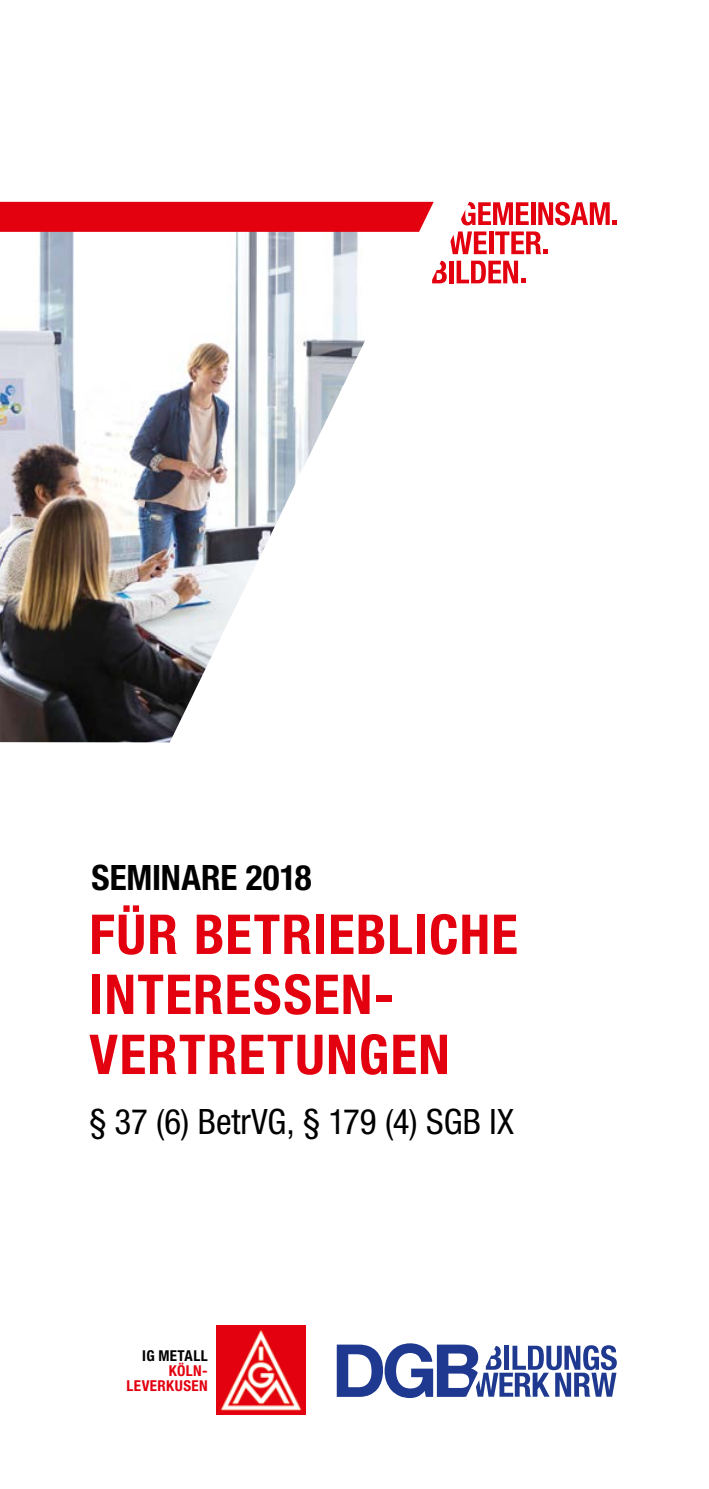
<style>
.page{position:relative;width:709px;height:1489px;background:#fff}
.page>*{position:absolute;margin:0;border:0;box-sizing:border-box;transform-origin:0 0}
.t1{font:700 condensed 55px/60px "Helvetica Neue LT Std";letter-spacing:.02em;color:#e3000f}
.t2{font:condensed 35px "Helvetica Neue LT Std";color:#000}
.t3{font:700 condensed 35px "Helvetica Neue LT Std";color:#000}
.t4{font:700 condensed 15px/15px "Helvetica Neue LT Std";letter-spacing:.025em;color:#e3000f;text-align:right}
.t5{font:700 condensed 15px "Helvetica Neue LT Std";letter-spacing:.025em;color:#000}
</style>
<div class="page">
<img style="left:0;top:232px;width:365px;height:510px">
<div style="left:0;top:202px;width:433px;height:30px;background:#e3000f"></div>
<svg style="left:337px;top:1343px;width:280px;height:54px"></svg>
<hr style="left:449px;top:261px;width:4px;height:22px;background:#e3000f">
<svg style="left:456px;top:261px;width:69px;height:22px"></svg>
<svg style="left:432px;top:261px;width:15px;height:22px"></svg>
<hr style="left:489px;top:231px;width:4px;height:23px;background:#e3000f">
<svg style="left:450px;top:231px;width:36px;height:23px"></svg>
<svg style="left:495px;top:231px;width:52px;height:23px"></svg>
<svg style="left:538px;top:202px;width:79px;height:23px"></svg>
<hr style="left:531px;top:202px;width:4px;height:23px;background:#e3000f">
<svg style="left:461px;top:202px;width:67px;height:23px"></svg>
<img style="left:216px;top:1325px;width:90px;height:89px">
<p class="t3" style="left:92px;top:856px;width:221px">SEMINARE 2018</p>
<p class="t1" style="left:89px;top:903px;width:430px">FÜR BETRIEBLICHE<br>INTERESSEN-<br>VERTRETUNGEN</p>
<p class="t2" style="left:89px;top:1101px;width:426px">§ 37 (6) BetrVG, § 179 (4) SGB IX</p>
<p class="t5" style="left:142px;top:1346px;width:67px">IG METALL</p>
<p class="t4" style="left:126px;top:1363px;width:83px">KÖLN--<br>LEVERKUSEN</p>
</div>
